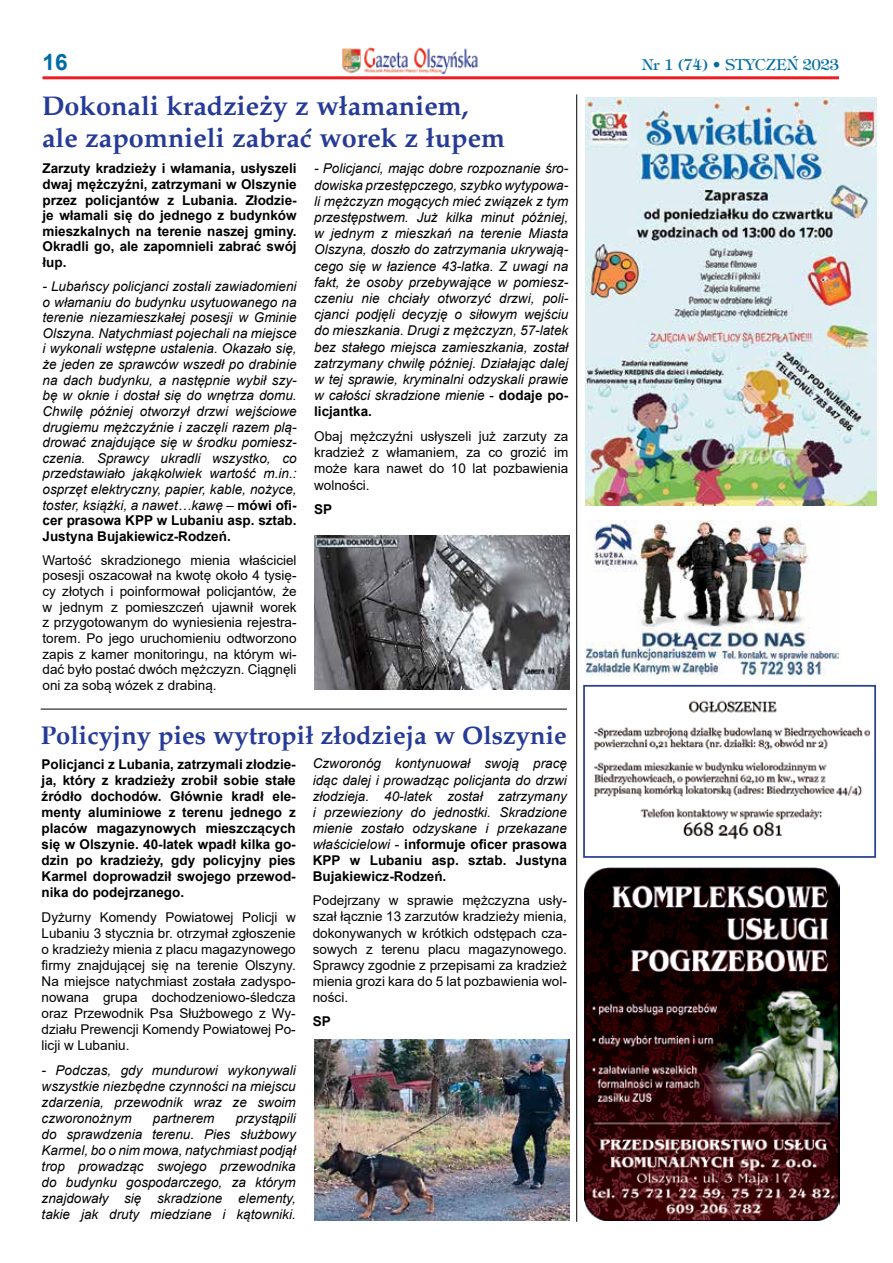
<style>
.page{position:relative;width:893px;height:1263px;background:#fff}
.page>*{position:absolute;margin:0;border:0;box-sizing:border-box;transform-origin:0 0}
.t1{font:700 27px/32.4px "Palm Springs";color:#263b97}
.t2{font:700 25.5px "Palm Springs";color:#263b97}
.t3{font:700 22.5px "Arial";color:#006ca4}
.t4{font:15px "Timpani";color:#006ca4}
.t5{font:italic 13.5px/15.6px "Arial";color:#000;text-align:justify}
.t6{font:13.5px/16px "Arial";color:#000;text-align:justify}
.t7{font:700 13.5px/16px "Arial";color:#000;text-align:justify}
.s1{font-style:normal}
.s2{font-weight:700;font-style:normal}
</style>
<div class="page">
<img style="left:342px;top:47px;width:136px;height:28px">
<hr style="left:43px;top:76px;width:796px;height:3px;background:#ed1d24">
<img style="left:585px;top:868px;width:255px;height:352px">
<hr style="left:41px;top:709px;width:526px;height:1px;background:#000">
<div style="left:583px;top:685px;width:293px;height:173px;background:#fff;border:2px solid #25408f"></div>
<img style="left:594px;top:700px;width:277px;height:140px">
<hr style="left:576px;top:94px;width:1px;height:1128px;background:#000">
<img style="left:585px;top:98px;width:291px;height:408px">
<img style="left:585px;top:521px;width:255px;height:154px">
<img style="left:314px;top:1039px;width:255px;height:181px">
<img style="left:314px;top:536px;width:255px;height:154px">
<h3 class="t3" style="left:43px;top:47px;width:27px">16</h3>
<p class="t4" style="left:642px;top:55px;width:199px">Nr 1 (74) • STYCZEŃ 2023</p>
<h1 class="t1" style="left:42px;top:90px;width:465px">Dokonali kradzieży z włamaniem, ale zapomnieli zabrać worek z łupem</h1>
<p class="t7" style="left:43px;top:161px;width:256px;line-height:15.6px">Zarzuty kradzieży i włamania, usłyszeli dwaj mężczyźni, zatrzymani w Olszynie przez policjantów z Lubania. Złodzie&shy;je włamali się do jednego z budynków mieszkalnych na terenie naszej gminy.<br>Okradli go, ale zapomnieli zabrać swój łup.</p>
<p class="t5" style="left:43px;top:279px;width:256px">- Lubańscy policjanci zostali zawiadomieni o włamaniu do budynku usytuowanego na terenie niezamieszkałej posesji w Gminie Olszyna. Natychmiast pojechali na miejsce i wykonali wstępne ustalenia. Okazało się, że jeden ze sprawców wszedł po drabinie na dach budynku, a następnie wybił szy&shy;bę w oknie i dostał się do wnętrza domu.<br>Chwilę później otworzył drzwi wejściowe drugiemu mężczyźnie i zaczęli razem plą&shy;drować znajdujące się w środku pomiesz&shy;czenia. Sprawcy ukradli wszystko, co przedstawiało jakąkolwiek wartość m.in.: osprzęt elektryczny, papier, kable, nożyce, toster, książki, a nawet…kawę <span class="s1">–</span> <span class="s2">mówi ofi&shy;cer prasowa KPP w Lubaniu asp. sztab.<br>Justyna Bujakiewicz-Rodzeń.</span></p>
<p class="t6" style="left:43px;top:552px;width:256px;line-height:15.6px">Wartość skradzionego mienia właściciel posesji oszacował na kwotę około 4 tysię&shy;cy złotych i poinformował policjantów, że w jednym z pomieszczeń ujawnił worek z przygotowanym do wyniesienia rejestra&shy;torem. Po jego uruchomieniu odtworzono zapis z kamer monitoringu, na którym wi&shy;dać było postać dwóch mężczyzn. Ciągnęli oni za sobą wózek z drabiną.</p>
<p class="t5" style="left:314px;top:161px;width:256px;line-height:16.2px">- Policjanci, mając dobre rozpoznanie śro&shy;dowiska przestępczego, szybko wytypowa&shy;li mężczyzn mogących mieć związek z tym przestępstwem. Już kilka minut później, w jednym z mieszkań na terenie Miasta Olszyna, doszło do zatrzymania ukrywają&shy;cego się w łazience 43-latka. Z uwagi na fakt, że osoby przebywające w pomiesz&shy;czeniu nie chciały otworzyć drzwi, poli&shy;cjanci podjęli decyzję o siłowym wejściu do mieszkania. Drugi z mężczyzn, 57-latek bez stałego miejsca zamieszkania, został zatrzymany chwilę później. Działając dalej w tej sprawie, kryminalni odzyskali prawie w całości skradzione mienie <span class="s1">-</span> <span class="s2">dodaje po&shy;licjantka.</span></p>
<p class="t6" style="left:314px;top:428px;width:256px">Obaj mężczyźni usłyszeli już zarzuty za kradzież z włamaniem, za co grozić im może kara nawet do 10 lat pozbawienia wolności.</p>
<p class="t7" style="left:314px;top:502px;width:20px">SP</p>
<h2 class="t2" style="left:41px;top:720px;width:528px">Policyjny pies wytropił złodzieja w Olszynie</h2>
<p class="t7" style="left:42px;top:756px;width:256px">Policjanci z Lubania, zatrzymali złodzie&shy;ja, który z kradzieży zrobił sobie stałe źródło dochodów. Głównie kradł ele&shy;menty aluminiowe z terenu jednego z placów magazynowych mieszczących się w Olszynie. 40-latek wpadł kilka go&shy;dzin po kradzieży, gdy policyjny pies Karmel doprowadził swojego przewod&shy;nika do podejrzanego.</p>
<p class="t6" style="left:42px;top:909px;width:256px">Dyżurny Komendy Powiatowej Policji w Lubaniu 3 stycznia br. otrzymał zgłoszenie o kradzieży mienia z placu magazynowego firmy znajdującej się na terenie Olszyny.<br>Na miejsce natychmiast została zadyspo&shy;nowana grupa dochodzeniowo-śledcza oraz Przewodnik Psa Służbowego z Wy&shy;działu Prewencji Komendy Powiatowej Po&shy;licji w Lubaniu.</p>
<p class="t5" style="left:42px;top:1062px;width:256px;line-height:16px">- Podczas, gdy mundurowi wykonywali wszystkie niezbędne czynności na miejscu zdarzenia, przewodnik wraz ze swoim czworonożnym</p>
<p class="t5" style="left:42px;top:1110px;width:256px;line-height:16px;text-indent:194px">przystąpili do sprawdzenia terenu. Pies służbowy Karmel, bo o nim mowa, natychmiast podjął trop prowadząc swojego przewodnika do budynku gospodarczego, za którym znajdowały się skradzione elementy, takie jak druty miedziane i kątowniki.</p>
<p class="t5" style="left:153px;top:1110px;width:63px">partnerem</p>
<p class="t5" style="left:313px;top:756px;width:256px;line-height:16px">Czworonóg kontynuował swoją pracę idąc dalej i prowadząc policjanta do drzwi złodzieja. 40-latek został zatrzymany i przewieziony do jednostki. Skradzione mienie zostało odzyskane i przekazane właścicielowi <span class="s1">-</span> <span class="s2">informuje oficer prasowa KPP w Lubaniu asp. sztab. Justyna Bujakiewicz-Rodzeń.</span></p>
<p class="t6" style="left:313px;top:892px;width:256px">Podejrzany w sprawie mężczyzna usły&shy;szał łącznie 13 zarzutów kradzieży mienia, dokonywanych w krótkich odstępach cza&shy;sowych z terenu placu magazynowego.<br>Sprawcy zgodnie z przepisami za kradzież mienia grozi kara do 5 lat pozbawienia wol&shy;ności.</p>
<p class="t7" style="left:313px;top:1014px;width:20px">SP</p>
</div>
